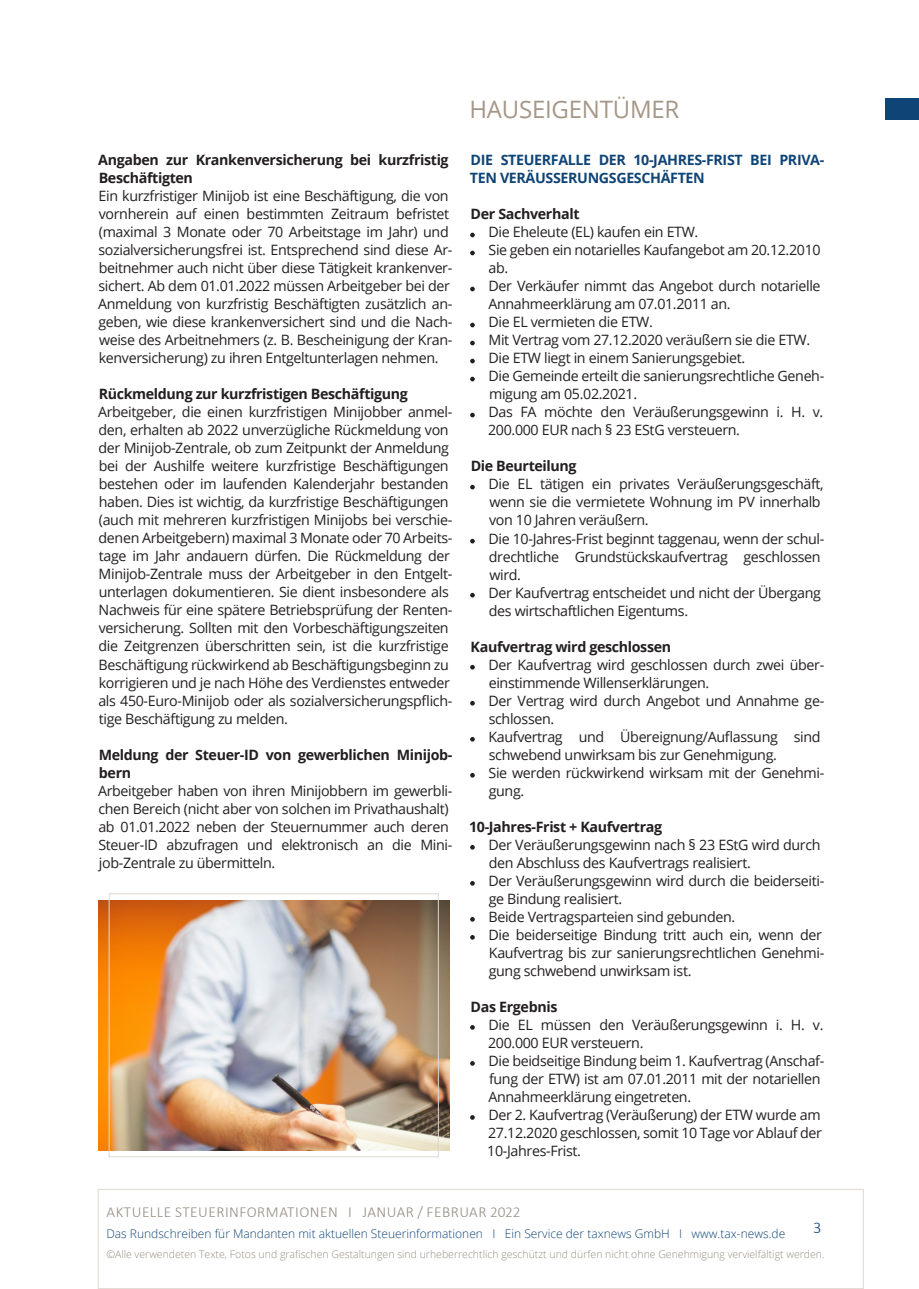
<style>
.page{position:relative;width:919px;height:1289px;background:#fff}
.page>*{position:absolute;margin:0;border:0;box-sizing:border-box;transform-origin:0 0}
.t1{font:24px "Open Sans";letter-spacing:-.01em;color:#a59788}
.t2{font:300 16.5px "Calibri";color:#0f4476}
.t3{font:300 15.3px "Calibri";letter-spacing:.03em;color:#948e83}
.t4{font:14.25px/18px "Open Sans";letter-spacing:-.025em;color:#231f20}
.t5{font:700 14.25px/18px "Open Sans";letter-spacing:-.025em;color:#231f20}
.t6{font:700 14.25px/18px "Open Sans";letter-spacing:-.025em;color:#0f4476}
.t7{font:300 12px "Open Sans";color:#0f4476}
.t8{font:300 10.5px "Open Sans";color:#948e83}
</style>
<div class="page">
<div style="left:98px;top:1188px;width:765px;height:100px;border:1px solid #dfd9d1"></div>
<img style="left:98px;top:900px;width:351px;height:250px">
<div style="left:109px;top:893px;width:329px;height:264px;border:1px solid #dfd9d1"></div>
<svg style="left:470px;top:233px;width:5px;height:4px"></svg>
<svg style="left:470px;top:251px;width:5px;height:4px"></svg>
<svg style="left:470px;top:287px;width:5px;height:4px"></svg>
<svg style="left:470px;top:323px;width:5px;height:4px"></svg>
<svg style="left:470px;top:341px;width:5px;height:4px"></svg>
<svg style="left:470px;top:359px;width:5px;height:4px"></svg>
<svg style="left:470px;top:377px;width:5px;height:4px"></svg>
<svg style="left:470px;top:413px;width:5px;height:4px"></svg>
<svg style="left:470px;top:485px;width:5px;height:4px"></svg>
<svg style="left:470px;top:539px;width:5px;height:4px"></svg>
<svg style="left:470px;top:593px;width:5px;height:4px"></svg>
<svg style="left:470px;top:665px;width:5px;height:4px"></svg>
<svg style="left:470px;top:701px;width:5px;height:4px"></svg>
<svg style="left:470px;top:737px;width:5px;height:4px"></svg>
<svg style="left:470px;top:773px;width:5px;height:4px"></svg>
<svg style="left:470px;top:845px;width:5px;height:4px"></svg>
<svg style="left:470px;top:881px;width:5px;height:4px"></svg>
<svg style="left:470px;top:917px;width:5px;height:4px"></svg>
<svg style="left:470px;top:935px;width:5px;height:4px"></svg>
<svg style="left:470px;top:1025px;width:5px;height:4px"></svg>
<svg style="left:470px;top:1061px;width:5px;height:4px"></svg>
<svg style="left:470px;top:1115px;width:5px;height:4px"></svg>
<div style="left:885px;top:98px;width:33px;height:22px;background:#0f4476"></div>
<p class="t5" style="left:98px;top:151px;width:352px">Angaben zur Krankenversicherung bei kurzfristig<br>Beschäftigten</p>
<p class="t4" style="left:98px;top:187px;width:356px">Ein kurzfristiger Minijob ist eine Beschäftigung, die von vornherein auf einen bestimmten Zeitraum befristet (maximal 3 Monate oder 70 Arbeitstage im Jahr) und sozialversicherungsfrei ist. Entsprechend sind diese Ar&shy;beitnehmer auch nicht über diese Tätigkeit krankenver&shy;sichert. Ab dem 01.01.2022 müssen Arbeitgeber bei der Anmeldung von kurzfristig Beschäftigten zusätzlich an&shy;geben, wie diese krankenversichert sind und die Nach&shy;weise des Arbeitnehmers (z. B. Bescheinigung der Kran&shy;kenversicherung) zu ihren Entgeltunterlagen nehmen.</p>
<p class="t5" style="left:99px;top:385px;width:311px">Rückmeldung zur kurzfristigen Beschäftigung</p>
<p class="t4" style="left:98px;top:403px;width:356px">Arbeitgeber, die einen kurzfristigen Minijobber anmel&shy;den, erhalten ab 2022 unverzügliche Rückmeldung von der Minijob-Zentrale, ob zum Zeitpunkt der Anmeldung bei der Aushilfe weitere kurzfristige Beschäftigungen bestehen oder im laufenden Kalenderjahr bestanden haben. Dies ist wichtig, da kurzfristige Beschäftigungen (auch mit mehreren kurzfristigen Minijobs bei verschie&shy;denen Arbeitgebern) maximal 3 Monate oder 70 Arbeits&shy;tage im Jahr andauern dürfen. Die Rückmeldung der Minijob-Zentrale muss der Arbeitgeber in den Entgelt&shy;unterlagen dokumentieren. Sie dient insbesondere als Nachweis für eine spätere Betriebsprüfung der Renten&shy;versicherung. Sollten mit den Vorbeschäftigungszeiten die Zeitgrenzen überschritten sein, ist die kurzfristige Beschäftigung rückwirkend ab Beschäftigungsbeginn zu korrigieren und je nach Höhe des Verdienstes entweder als 450-Euro-Minijob oder als sozialversicherungspflich&shy;tige Beschäftigung zu melden.</p>
<p class="t5" style="left:99px;top:745px;width:355px">Meldung der Steuer-ID von gewerblichen Minijob&shy;bern</p>
<p class="t4" style="left:98px;top:781px;width:356px">Arbeitgeber haben von ihren Minijobbern im gewerbli&shy;chen Bereich (nicht aber von solchen im Privathaushalt) ab 01.01.2022 neben der Steuernummer auch deren Steuer-ID abzufragen und elektronisch an die Mini&shy;job-Zentrale zu übermitteln.</p>
<h1 class="t1" style="left:469px;top:93px;width:211px">HAUSEIGENTÜMER</h1>
<p class="t6" style="left:470px;top:151px;width:356px">DIE STEUERFALLE DER 10-JAHRES-FRIST BEI PRIVA-<br>TEN VERÄUSSERUNGSGESCHÄFTEN</p>
<p class="t5" style="left:470px;top:205px;width:110px">Der Sachverhalt</p>
<p class="t4" style="left:488px;top:223px;width:337px">Die Eheleute (EL) kaufen ein ETW.<br>Sie geben ein notarielles Kaufangebot am 20.12.2010 ab.<br>Der Verkäufer nimmt das Angebot durch notarielle Annahmeerklärung am 07.01.2011 an.<br>Die EL vermieten die ETW.<br>Mit Vertrag vom 27.12.2020 veräußern sie die ETW.<br>Die ETW liegt in einem Sanierungsgebiet.<br>Die Gemeinde erteilt die sanierungsrechtliche Geneh&shy;migung am 05.02.2021.<br>Das FA möchte den Veräußerungsgewinn i. H. v.<br>200.000 EUR nach § 23 EStG versteuern.</p>
<p class="t5" style="left:470px;top:457px;width:107px">Die Beurteilung</p>
<p class="t4" style="left:488px;top:475px;width:337px">Die EL tätigen ein privates Veräußerungsgeschäft, wenn sie die vermietete Wohnung im PV innerhalb von 10 Jahren veräußern.<br>Die 10-Jahres-Frist beginnt taggenau, wenn der schul&shy;drechtliche Grundstückskaufvertrag geschlossen wird.<br>Der Kaufvertrag entscheidet und nicht der Übergang des wirtschaftlichen Eigentums.</p>
<p class="t5" style="left:470px;top:637px;width:202px">Kaufvertrag wird geschlossen</p>
<p class="t4" style="left:488px;top:655px;width:337px">Der Kaufvertrag wird geschlossen durch zwei über&shy;einstimmende Willenserklärungen.<br>Der Vertrag wird durch Angebot und Annahme ge&shy;schlossen.<br>Kaufvertrag und Übereignung/Auflassung sind schwebend unwirksam bis zur Genehmigung.<br>Sie werden rückwirkend wirksam mit der Genehmi&shy;gung.</p>
<p class="t5" style="left:469px;top:817px;width:194px">10-Jahres-Frist + Kaufvertrag</p>
<p class="t4" style="left:488px;top:835px;width:337px">Der Veräußerungsgewinn nach § 23 EStG wird durch den Abschluss des Kaufvertrags realisiert.<br>Der Veräußerungsgewinn wird durch die beiderseiti&shy;ge Bindung realisiert.<br>Beide Vertragsparteien sind gebunden.<br>Die beiderseitige Bindung tritt auch ein, wenn der Kaufvertrag bis zur sanierungsrechtlichen Genehmi&shy;gung schwebend unwirksam ist.</p>
<p class="t5" style="left:470px;top:997px;width:88px">Das Ergebnis</p>
<p class="t4" style="left:487px;top:1015px;width:338px">Die EL müssen den Veräußerungsgewinn i. H. v.<br>200.000 EUR versteuern.<br>Die beidseitige Bindung beim 1. Kaufvertrag (Anschaf&shy;fung der ETW) ist am 07.01.2011 mit der notariellen Annahmeerklärung eingetreten.<br>Der 2. Kaufvertrag (Veräußerung) der ETW wurde am 27.12.2020 geschlossen, somit 10 Tage vor Ablauf der 10-Jahres-Frist.</p>
<p class="t3" style="left:107px;top:1202px;width:415px">AKTUELLE STEUERINFORMATIONEN I JANUAR / FEBRUAR 2022</p>
<p class="t7" style="left:106px;top:1224px;width:680px">Das Rundschreiben für Mandanten mit aktuellen Steuerinformationen I Ein Service der taxnews GmbH I www.tax-news.de</p>
<p class="t8" style="left:106px;top:1246px;width:719px">©Alle verwendeten Texte, Fotos und grafischen Gestaltungen sind urheberrechtlich geschützt und dürfen nicht ohne Genehmigung vervielfältigt werden.</p>
<p class="t2" style="left:813px;top:1216px;width:10px">3</p>
</div>
